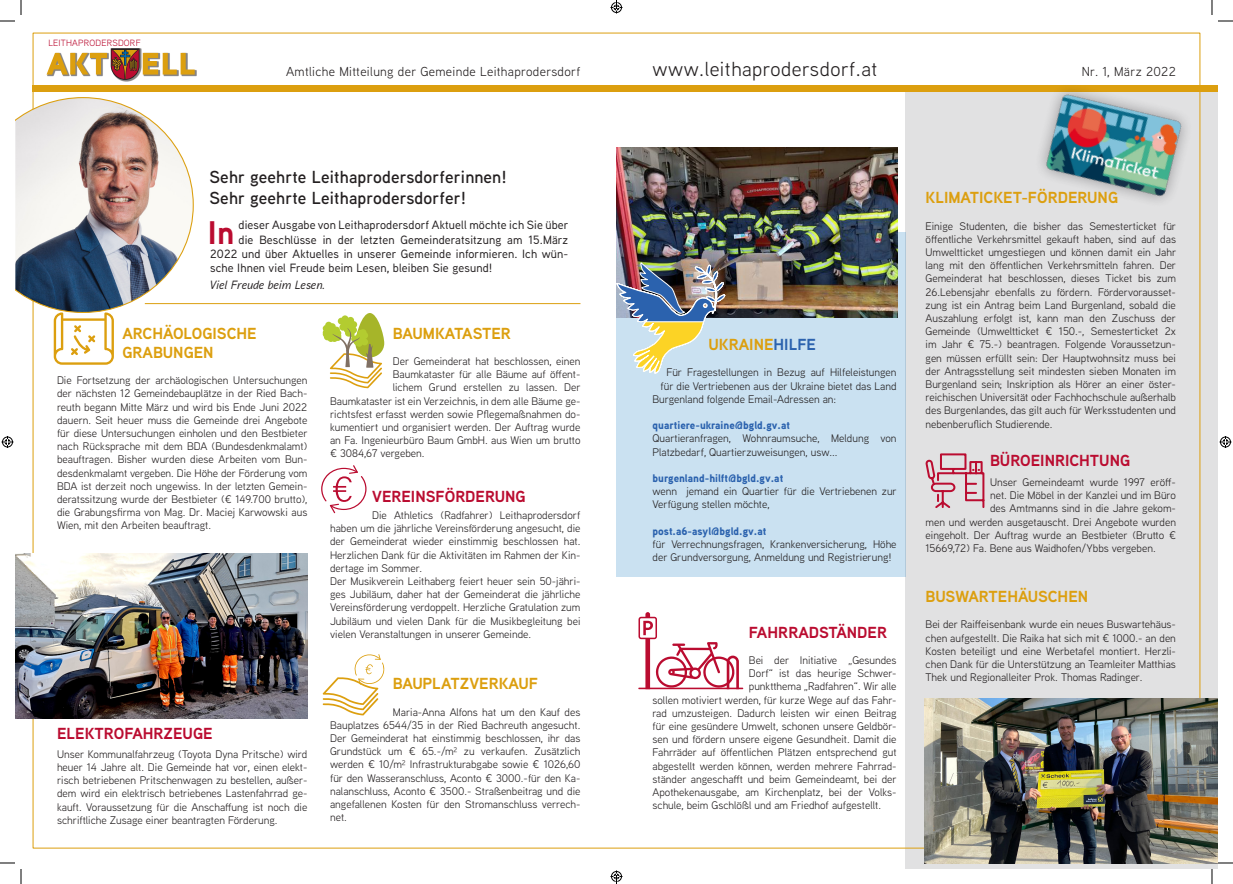
<style>
.page{position:relative;width:1233px;height:884px;background:#fff}
.page>*{position:absolute;margin:0;border:0;box-sizing:border-box;transform-origin:0 0}
.t1{font:700 32.6px "Aaux Next";color:#ba0c30}
.t2{font:20.3px "Aaux Next";letter-spacing:.025em;color:#231f20}
.t3{font:600 17.4px "Aaux Next";letter-spacing:.01em;color:#231f20}
.t4{font:700 16px "Aaux Next";color:#dc9f0f}
.t5{font:700 16px "Aaux Next";color:#ba0c30}
.t6{font:13px "Aaux Next";letter-spacing:.025em;color:#231f20}
.t7{font:500 12px "Aaux Next";letter-spacing:.01em;color:#231f20}
.t8{font:italic 500 12px "Aaux Next";letter-spacing:.01em;color:#231f20}
.t9{font:11px/13.2px "Aaux Next";color:#231f20;text-align:justify}
.t10{font:900 11px "Aaux Next";color:#2b62ae}
.t11{font:9px "Aaux Next";letter-spacing:.025em;color:#ba0c30}
.s1{color:#2b62ae}
</style>
<div class="page">
<div style="left:905px;top:86px;width:312px;height:783px;background:#e1e1e2"></div>
<div style="left:33px;top:86px;width:1184px;height:6px;background:#dc9f0f"></div>
<div style="left:616px;top:232px;width:289px;height:345px;background:#cae1f1"></div>
<div style="left:47px;top:48px;width:150px;height:34px;background:#231f20;opacity:.55"></div>
<svg style="left:47px;top:48px;width:148px;height:32px"></svg>
<hr style="left:145px;top:303px;width:435px;height:1px;background:#dc9f0f">
<svg style="left:323px;top:654px;width:61px;height:61px"></svg>
<img style="left:15px;top:97px;width:179px;height:268px">
<img style="left:616px;top:147px;width:281px;height:170px">
<img style="left:15px;top:553px;width:292px;height:166px">
<img style="left:925px;top:698px;width:292px;height:166px">
<img style="left:1015px;top:57px;width:197px;height:178px">
<img style="left:616px;top:262px;width:109px;height:112px">
<svg style="left:355px;top:313px;width:29px;height:44px"></svg>
<svg style="left:323px;top:315px;width:59px;height:73px"></svg>
<hr style="left:638px;top:688px;width:105px;height:1px;background:#ba0c30">
<svg style="left:638px;top:612px;width:101px;height:77px"></svg>
<svg style="left:925px;top:453px;width:60px;height:55px"></svg>
<svg style="left:321px;top:465px;width:45px;height:48px"></svg>
<svg style="left:1218px;top:20px;width:15px;height:2px"></svg>
<svg style="left:1218px;top:862px;width:15px;height:2px"></svg>
<svg style="left:0;top:0;width:22px;height:22px"></svg>
<svg style="left:0;top:862px;width:22px;height:22px"></svg>
<svg style="left:1211px;top:0;width:1px;height:15px"></svg>
<svg style="left:1211px;top:869px;width:1px;height:15px"></svg>
<svg style="left:2px;top:436px;width:12px;height:12px"></svg>
<svg style="left:1219px;top:436px;width:12px;height:12px"></svg>
<svg style="left:610px;top:0;width:12px;height:14px"></svg>
<svg style="left:610px;top:870px;width:12px;height:14px"></svg>
<p class="t11" style="left:48px;top:37px;width:94px">LEITHAPRODERSDORF</p>
<p class="t6" style="left:286px;top:63px;width:296px">Amtliche Mitteilung der Gemeinde Leithaprodersdorf</p>
<p class="t2" style="left:652px;top:56px;width:226px">www.leithaprodersdorf.at</p>
<p class="t6" style="left:1081px;top:63px;width:96px">Nr. 1, März 2022</p>
<p class="t3" style="left:209px;top:165px;width:299px">Sehr geehrte Leithaprodersdorferinnen!</p>
<p class="t3" style="left:209px;top:186px;width:258px">Sehr geehrte Leithaprodersdorfer!</p>
<p class="t1" style="left:208px;top:209px;width:28px">In</p>
<p class="t7" style="left:238px;top:217px;width:331px">dieser Ausgabe von Leithaprodersdorf Aktuell möchte ich Sie über</p>
<p class="t7" style="left:238px;top:231px;width:331px">die Beschlüsse in der letzten Gemeinderatsitzung am 15.März</p>
<p class="t7" style="left:210px;top:246px;width:360px">2022 und über Aktuelles in unserer Gemeinde informieren. Ich wün-</p>
<p class="t7" style="left:210px;top:260px;width:284px">sche Ihnen viel Freude beim Lesen, bleiben Sie gesund!</p>
<p class="t8" style="left:210px;top:277px;width:116px">Viel Freude beim Lesen.</p>
<p class="t4" style="left:122px;top:322px;width:136px">ARCHÄOLOGISCHE</p>
<p class="t4" style="left:122px;top:341px;width:93px">GRABUNGEN</p>
<p class="t9" style="left:57px;top:373px;width:252px">Die Fortsetzung der archäologischen Untersuchungen der nächsten 12 Gemeindebauplätze in der Ried Bach&shy;reuth begann Mitte März und wird bis Ende Juni 2022 dauern. Seit heuer muss die Gemeinde drei Angebote für diese Untersuchungen einholen und den Bestbieter nach Rücksprache mit dem BDA (Bundesdenkmalamt) beauftragen. Bisher wurden diese Arbeiten vom Bun&shy;desdenkmalamt vergeben. Die Höhe der Förderung vom BDA ist derzeit noch ungewiss. In der letzten Gemein&shy;deratssitzung wurde der Bestbieter (€ 149.700 brutto), die Grabungsfirma von Mag. Dr. Maciej Karwowski aus Wien, mit den Arbeiten beauftragt.</p>
<p class="t4" style="left:393px;top:322px;width:120px">BAUMKATASTER</p>
<p class="t9" style="left:393px;top:354px;width:189px">Der Gemeinderat hat beschlossen, einen</p>
<p class="t9" style="left:393px;top:367px;width:189px">Baumkataster für alle Bäume auf öffent-</p>
<p class="t9" style="left:393px;top:381px;width:189px">lichem Grund erstellen zu lassen. Der</p>
<p class="t9" style="left:330px;top:394px;width:252px">Baumkataster ist ein Verzeichnis, in dem alle Bäume ge-</p>
<p class="t9" style="left:330px;top:407px;width:252px">richtsfest erfasst werden sowie Pflegemaßnahmen do-</p>
<p class="t9" style="left:330px;top:420px;width:252px">kumentiert und organisiert werden. Der Auftrag wurde</p>
<p class="t9" style="left:330px;top:433px;width:252px">an Fa. Ingenieurbüro Baum GmbH. aus Wien um brutto</p>
<p class="t9" style="left:330px;top:447px;width:96px">€ 3084,67 vergeben.</p>
<p class="t5" style="left:372px;top:485px;width:155px">VEREINSFÖRDERUNG</p>
<p class="t9" style="left:330px;top:508px;width:252px;text-indent:42px">Die Athletics (Radfahrer) Leithaprodersdorf haben um die jährliche Vereinsförderung angesucht, die der Gemeinderat wieder einstimmig beschlossen hat.<br>Herzlichen Dank für die Aktivitäten im Rahmen der Kin&shy;dertage im Sommer.</p>
<p class="t9" style="left:330px;top:574px;width:252px">Der Musikverein Leithaberg feiert heuer sein 50-jähri&shy;ges Jubiläum, daher hat der Gemeinderat die jährliche Vereinsförderung verdoppelt. Herzliche Gratulation zum Jubiläum und vielen Dank für die Musikbegleitung bei vielen Veranstaltungen in unserer Gemeinde.</p>
<p class="t4" style="left:393px;top:672px;width:147px">BAUPLATZVERKAUF</p>
<p class="t9" style="left:330px;top:705px;width:252px;text-indent:63px">Maria-Anna Alfons hat um den Kauf des Bauplatzes 6544/35 in der Ried Bachreuth angesucht.<br>Der Gemeinderat hat einstimmig beschlossen, ihr das Grundstück um € 65.-/m² zu verkaufen. Zusätzlich werden € 10/m² Infrastrukturabgabe sowie € 1026,60 für den Wasseranschluss, Aconto € 3000.-für den Ka&shy;nalanschluss, Aconto € 3500.- Straßenbeitrag und die angefallenen Kosten für den Stromanschluss verrech&shy;net.</p>
<p class="t5" style="left:57px;top:722px;width:157px">ELEKTROFAHRZEUGE</p>
<p class="t9" style="left:57px;top:747px;width:252px">Unser Kommunalfahrzeug (Toyota Dyna Pritsche) wird heuer 14 Jahre alt. Die Gemeinde hat vor, einen elekt&shy;risch betriebenen Pritschenwagen zu bestellen, außer&shy;dem wird ein elektrisch betriebenes Lastenfahrrad ge&shy;kauft. Voraussetzung für die Anschaffung ist noch die schriftliche Zusage einer beantragten Förderung.</p>
<p class="t4" style="left:708px;top:333px;width:109px">UKRAINE<span class="s1">HILFE</span></p>
<p class="t9" style="left:666px;top:365px;width:231px">Für Fragestellungen in Bezug auf Hilfeleistungen</p>
<p class="t9" style="left:660px;top:379px;width:237px">für die Vertriebenen aus der Ukraine bietet das Land</p>
<p class="t9" style="left:652px;top:392px;width:185px">Burgenland folgende Email-Adressen an:</p>
<p class="t10" style="left:652px;top:417px;width:139px">quartiere-ukraine@bgld.gv.at</p>
<p class="t9" style="left:652px;top:431px;width:246px">Quartieranfragen, Wohnraumsuche, Meldung von<br>Platzbedarf, Quartierzuweisungen, usw...</p>
<p class="t10" style="left:652px;top:470px;width:132px">burgenland-hilft@bgld.gv.at</p>
<p class="t9" style="left:652px;top:484px;width:246px">wenn jemand ein Quartier für die Vertriebenen zur<br>Verfügung stellen möchte,</p>
<p class="t10" style="left:652px;top:523px;width:115px">post.a6-asyl@bgld.gv.at</p>
<p class="t9" style="left:652px;top:537px;width:246px">für Verrechnungsfragen, Krankenversicherung, Höhe der Grundversorgung, Anmeldung und Registrierung!</p>
<p class="t5" style="left:749px;top:621px;width:140px">FAHRRADSTÄNDER</p>
<p class="t9" style="left:749px;top:653px;width:149px">Bei der Initiative „Gesundes</p>
<p class="t9" style="left:749px;top:666px;width:149px">Dorf“ ist das heurige Schwer-</p>
<p class="t9" style="left:749px;top:679px;width:149px">punktthema „Radfahren“. Wir alle</p>
<p class="t9" style="left:652px;top:693px;width:246px">sollen motiviert werden, für kurze Wege auf das Fahr-</p>
<p class="t9" style="left:652px;top:706px;width:246px">rad umzusteigen. Dadurch leisten wir einen Beitrag</p>
<p class="t9" style="left:652px;top:719px;width:246px">für eine gesündere Umwelt, schonen unsere Geldbör-</p>
<p class="t9" style="left:652px;top:732px;width:246px">sen und fördern unsere eigene Gesundheit. Damit die</p>
<p class="t9" style="left:652px;top:745px;width:246px">Fahrräder auf öffentlichen Plätzen entsprechend gut</p>
<p class="t9" style="left:652px;top:759px;width:246px">abgestellt werden können, werden mehrere Fahrrad-</p>
<p class="t9" style="left:652px;top:772px;width:246px">ständer angeschafft und beim Gemeindeamt, bei der</p>
<p class="t9" style="left:652px;top:785px;width:246px">Apothekenausgabe, am Kirchenplatz, bei der Volks-</p>
<p class="t9" style="left:652px;top:798px;width:230px">schule, beim Gschlößl und am Friedhof aufgestellt.</p>
<p class="t4" style="left:925px;top:186px;width:194px">KLIMATICKET-FÖRDERUNG</p>
<p class="t9" style="left:925px;top:219px;width:252px">Einige Studenten, die bisher das Semesterticket für öffentliche Verkehrsmittel gekauft haben, sind auf das Umweltticket umgestiegen und können damit ein Jahr lang mit den öffentlichen Verkehrsmitteln fahren. Der Gemeinderat hat beschlossen, dieses Ticket bis zum 26.Lebensjahr ebenfalls zu fördern. Fördervorausset&shy;zung ist ein Antrag beim Land Burgenland, sobald die Auszahlung erfolgt ist, kann man den Zuschuss der Gemeinde (Umweltticket € 150.-, Semesterticket 2x im Jahr € 75.-) beantragen. Folgende Voraussetzun&shy;gen müssen erfüllt sein: Der Hauptwohnsitz muss bei der Antragsstellung seit mindesten sieben Monaten im Burgenland sein; Inskription als Hörer an einer öster&shy;reichischen Universität oder Fachhochschule außerhalb des Burgenlandes, das gilt auch für Werksstudenten und nebenberuflich Studierende.</p>
<p class="t5" style="left:990px;top:449px;width:142px">BÜROEINRICHTUNG</p>
<p class="t9" style="left:990px;top:475px;width:187px">Unser Gemeindeamt wurde 1997 eröff-</p>
<p class="t9" style="left:990px;top:488px;width:187px">net. Die Möbel in der Kanzlei und im Büro</p>
<p class="t9" style="left:990px;top:502px;width:187px">des Amtmanns sind in die Jahre gekom-</p>
<p class="t9" style="left:925px;top:515px;width:252px">men und werden ausgetauscht. Drei Angebote wurden</p>
<p class="t9" style="left:925px;top:528px;width:252px">eingeholt. Der Auftrag wurde an Bestbieter (Brutto €</p>
<p class="t9" style="left:925px;top:541px;width:232px">15669,72) Fa. Bene aus Waidhofen/Ybbs vergeben.</p>
<p class="t4" style="left:925px;top:585px;width:164px">BUSWARTEHÄUSCHEN</p>
<p class="t9" style="left:925px;top:618px;width:252px">Bei der Raiffeisenbank wurde ein neues Buswartehäus&shy;chen aufgestellt. Die Raika hat sich mit € 1000.- an den Kosten beteiligt und eine Werbetafel montiert. Herzli&shy;chen Dank für die Unterstützung an Teamleiter Matthias Thek und Regionalleiter Prok. Thomas Radinger.</p>
</div>
